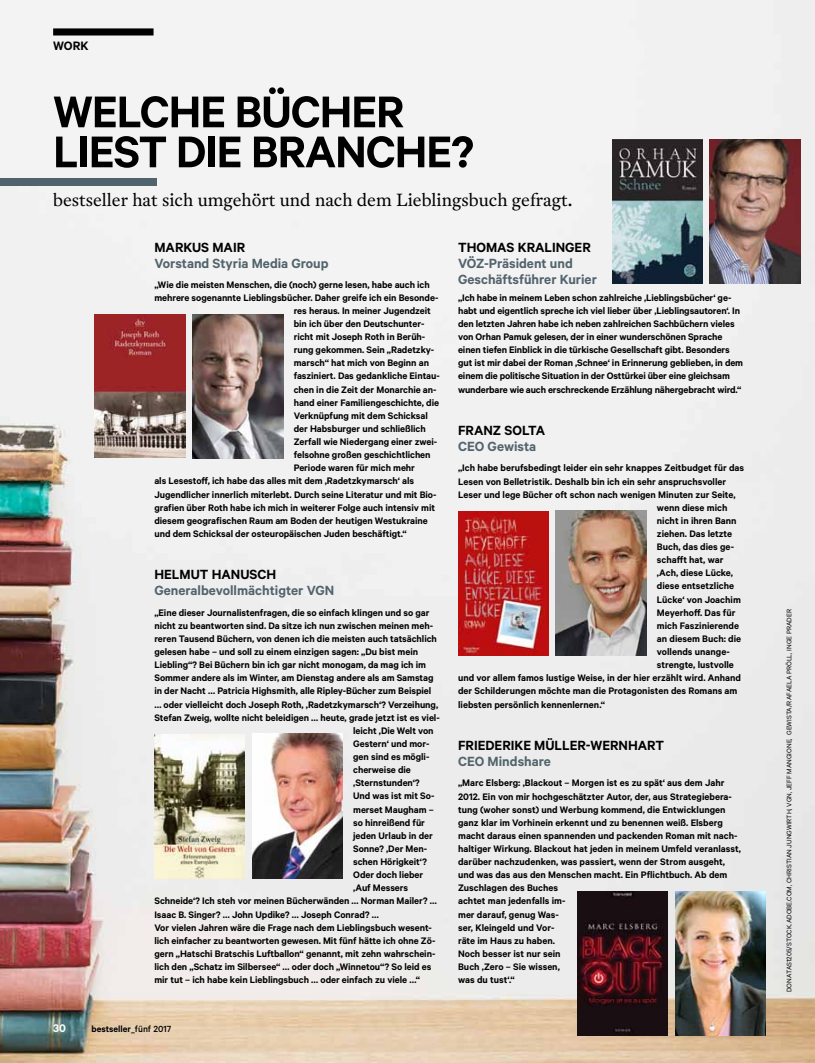
<style>
.page{position:relative;width:815px;height:1063px;background:#fff}
.page>*{position:absolute;margin:0;border:0;box-sizing:border-box;transform-origin:0 0}
.t1{font:600 50px/40px "Calibre";letter-spacing:-.02em;color:#000}
.t2{font:300 17.5px "Antwerp";color:#000}
.t3{font:600 15px/16px "Calibre";color:#51636c}
.t4{font:600 15px "Calibre";color:#000}
.t5{font:600 13.75px "Calibre";color:#000}
.t6{font:600 12.5px "Calibre";color:#fff}
.t7{font:600 10.62px/13.1px "Calibre";letter-spacing:-.005em;color:#000}
.t8{font:600 10px "Calibre";color:#000}
.t9{font:7.5px "Calibre";color:#000}
.s1{font-weight:500}
</style>
<div class="page">
<img style="left:0;top:0;width:815px;height:1063px">
<div style="left:53px;top:28px;width:101px;height:8px;background:#000"></div>
<div style="left:0;top:178px;width:157px;height:7px;background:#51636c"></div>
<img style="left:95px;top:314px;width:90px;height:144px">
<img style="left:612px;top:140px;width:90px;height:143px">
<img style="left:154px;top:734px;width:91px;height:144px">
<img style="left:458px;top:511px;width:90px;height:144px">
<img style="left:578px;top:891px;width:90px;height:145px">
<img style="left:193px;top:314px;width:90px;height:144px">
<img style="left:710px;top:140px;width:90px;height:143px">
<img style="left:252px;top:734px;width:91px;height:144px">
<img style="left:556px;top:511px;width:90px;height:144px">
<img style="left:675px;top:891px;width:91px;height:145px">
<p class="t5" style="left:53px;top:37px;width:37px">work</p>
<h1 class="t1" style="left:53px;top:90px;width:422px">Welche Bücher liest die Branche?</h1>
<h2 class="t2" style="left:53px;top:188px;width:521px">bestseller hat sich umgehört und nach dem Lieblingsbuch gefragt.</h2>
<h3 class="t4" style="left:154px;top:239px;width:92px">Markus Mair</h3>
<h3 class="t3" style="left:154px;top:255px;width:176px">Vorstand Styria Media Group</h3>
<p class="t7" style="left:154px;top:277px;width:277px">„Wie die meisten Menschen, die (noch) gerne lesen, habe auch ich</p>
<p class="t7" style="left:154px;top:291px;width:286px">mehrere sogenannte Lieblingsbücher. Daher greife ich ein Besonde-</p>
<p class="t7" style="left:294px;top:304px;width:139px">res heraus. In meiner Jugendzeit</p>
<p class="t7" style="left:294px;top:317px;width:132px">bin ich über den Deutschunter-</p>
<p class="t7" style="left:294px;top:330px;width:133px">richt mit Joseph Roth in Berüh-</p>
<p class="t7" style="left:294px;top:343px;width:142px">rung gekommen. Sein „Radetzky-</p>
<p class="t7" style="left:294px;top:356px;width:137px">marsch“ hat mich von Beginn an</p>
<p class="t7" style="left:294px;top:369px;width:148px">fasziniert. Das gedankliche Eintau-</p>
<p class="t7" style="left:294px;top:382px;width:144px">chen in die Zeit der Monarchie an-</p>
<p class="t7" style="left:294px;top:396px;width:147px">hand einer Familiengeschichte, die</p>
<p class="t7" style="left:294px;top:409px;width:136px">Verknüpfung mit dem Schicksal</p>
<p class="t7" style="left:294px;top:422px;width:134px">der Habsburger und schließlich</p>
<p class="t7" style="left:294px;top:435px;width:145px">Zerfall wie Niedergang einer zwei-</p>
<p class="t7" style="left:294px;top:448px;width:138px">felsohne großen geschichtlichen</p>
<p class="t7" style="left:294px;top:461px;width:123px">Periode waren für mich mehr</p>
<p class="t7" style="left:154px;top:474px;width:261px">als Lesestoff, ich habe das alles mit dem ‚Radetzkymarsch‘ als</p>
<p class="t7" style="left:154px;top:487px;width:284px">Jugendlicher innerlich miterlebt. Durch seine Literatur und mit Bio-</p>
<p class="t7" style="left:154px;top:501px;width:282px">grafien über Roth habe ich mich in weiterer Folge auch intensiv mit</p>
<p class="t7" style="left:154px;top:514px;width:275px">diesem geografischen Raum am Boden der heutigen Westukraine</p>
<p class="t7" style="left:154px;top:527px;width:254px">und dem Schicksal der osteuropäischen Juden beschäftigt.“</p>
<h3 class="t4" style="left:154px;top:566px;width:123px">Helmut Hanusch</h3>
<h3 class="t3" style="left:154px;top:582px;width:180px">Generalbevollmächtigter VGN</h3>
<p class="t7" style="left:154px;top:606px;width:277px">„Eine dieser Journalistenfragen, die so einfach klingen und so gar</p>
<p class="t7" style="left:154px;top:619px;width:280px">nicht zu beantworten sind. Da sitze ich nun zwischen meinen meh-</p>
<p class="t7" style="left:154px;top:632px;width:284px">reren Tausend Büchern, von denen ich die meisten auch tatsächlich</p>
<p class="t7" style="left:154px;top:645px;width:265px">gelesen habe – und soll zu einem einzigen sagen: „Du bist mein</p>
<p class="t7" style="left:154px;top:658px;width:273px">Liebling“? Bei Büchern bin ich gar nicht monogam, da mag ich im</p>
<p class="t7" style="left:154px;top:671px;width:281px">Sommer andere als im Winter, am Dienstag andere als am Samstag</p>
<p class="t7" style="left:154px;top:684px;width:278px">in der Nacht … Patricia Highsmith, alle Ripley-Bücher zum Beispiel</p>
<p class="t7" style="left:154px;top:697px;width:285px">… oder vielleicht doch Joseph Roth, ‚Radetzkymarsch‘? Verzeihung,</p>
<p class="t7" style="left:154px;top:711px;width:287px">Stefan Zweig, wollte nicht beleidigen … heute, grade jetzt ist es viel-</p>
<p class="t7" style="left:353px;top:724px;width:82px">leicht ‚Die Welt von</p>
<p class="t7" style="left:353px;top:737px;width:78px">Gestern‘ und mor-</p>
<p class="t7" style="left:353px;top:750px;width:78px">gen sind es mögli-</p>
<p class="t7" style="left:353px;top:763px;width:59px">cherweise die</p>
<p class="t7" style="left:353px;top:776px;width:68px">‚Sternstunden‘?</p>
<p class="t7" style="left:353px;top:789px;width:83px">Und was ist mit So-</p>
<p class="t7" style="left:353px;top:802px;width:82px">merset Maugham –</p>
<p class="t7" style="left:353px;top:816px;width:73px">so hinreißend für</p>
<p class="t7" style="left:353px;top:829px;width:81px">jeden Urlaub in der</p>
<p class="t7" style="left:353px;top:842px;width:75px">Sonne? ‚Der Men-</p>
<p class="t7" style="left:353px;top:855px;width:75px">schen Hörigkeit‘?</p>
<p class="t7" style="left:353px;top:868px;width:71px">Oder doch lieber</p>
<p class="t7" style="left:353px;top:881px;width:56px">‚Auf Messers</p>
<p class="t7" style="left:154px;top:894px;width:284px">Schneide‘? Ich steh vor meinen Bücherwänden … Norman Mailer? …</p>
<p class="t7" style="left:154px;top:907px;width:226px">Isaac B. Singer? … John Updike? … Joseph Conrad? …</p>
<p class="t7" style="left:154px;top:920px;width:279px">Vor vielen Jahren wäre die Frage nach dem Lieblingsbuch wesent-</p>
<p class="t7" style="left:154px;top:934px;width:283px">lich einfacher zu beantworten gewesen. Mit fünf hätte ich ohne Zö-</p>
<p class="t7" style="left:154px;top:947px;width:282px">gern „Hatschi Bratschis Luftballon“ genannt, mit zehn wahrschein-</p>
<p class="t7" style="left:154px;top:960px;width:278px">lich den „Schatz im Silbersee“ … oder doch „Winnetou“? So leid es</p>
<p class="t7" style="left:154px;top:973px;width:267px">mir tut – ich habe kein Lieblingsbuch … oder einfach zu viele …“</p>
<p class="t6" style="left:53px;top:1021px;width:15px">30</p>
<p class="t8" style="left:92px;top:1023px;width:81px">bestseller<span class="s1">_fünf 2017</span></p>
<h3 class="t4" style="left:458px;top:239px;width:134px">Thomas Kralinger</h3>
<h3 class="t3" style="left:458px;top:255px;width:140px">VÖZ-Präsident und<br>Geschäftsführer Kurier</h3>
<p class="t7" style="left:458px;top:291px;width:287px">„Ich habe in meinem Leben schon zahlreiche ‚Lieblingsbücher‘ ge&shy;habt und eigentlich spreche ich viel lieber über ‚Lieblingsautoren‘. In den letzten Jahren habe ich neben zahlreichen Sachbüchern vieles von Orhan Pamuk gelesen, der in einer wunderschönen Sprache einen tiefen Einblick in die türkische Gesellschaft gibt. Besonders gut ist mir dabei der Roman ‚Schnee‘ in Erinnerung geblieben, in dem einem die politische Situation in der Osttürkei über eine gleichsam wunderbare wie auch erschreckende Erzählung nähergebracht wird.“</p>
<h3 class="t4" style="left:458px;top:421px;width:89px">Franz Solta</h3>
<h3 class="t3" style="left:458px;top:438px;width:10px">CEO</h3>
<h3 class="t3" style="left:488px;top:438px;width:50px">Gewista</h3>
<p class="t7" style="left:458px;top:461px;width:288px">„Ich habe berufsbedingt leider ein sehr knappes Zeitbudget für das</p>
<p class="t7" style="left:458px;top:474px;width:270px">Lesen von Belletristik. Deshalb bin ich ein sehr anspruchsvoller</p>
<p class="t7" style="left:458px;top:487px;width:279px">-Leser und lege Bücher oft schon nach wenigen Minuten zur Seite,</p>
<p class="t7" style="left:657px;top:501px;width:72px">wenn diese mich</p>
<p class="t7" style="left:657px;top:514px;width:81px">nicht in ihren Bann</p>
<p class="t7" style="left:657px;top:527px;width:77px">ziehen. Das letzte</p>
<p class="t7" style="left:657px;top:540px;width:79px">Buch, das dies ge-</p>
<p class="t7" style="left:657px;top:553px;width:68px">schafft hat, war</p>
<p class="t7" style="left:657px;top:566px;width:78px">‚Ach, diese Lücke,</p>
<p class="t7" style="left:657px;top:579px;width:79px">diese entsetzliche</p>
<p class="t7" style="left:657px;top:592px;width:85px">Lücke‘ von Joachim</p>
<p class="t7" style="left:657px;top:606px;width:80px">Meyerhoff. Das für</p>
<p class="t7" style="left:657px;top:619px;width:84px">mich Faszinierende</p>
<p class="t7" style="left:657px;top:632px;width:86px">an diesem Buch: die</p>
<p class="t7" style="left:657px;top:645px;width:74px">vollends unange-</p>
<p class="t7" style="left:657px;top:658px;width:78px">strengte, lustvolle</p>
<p class="t7" style="left:458px;top:671px;width:284px">und vor allem famos lustige Weise, in der hier erzählt wird. Anhand</p>
<p class="t7" style="left:458px;top:684px;width:281px">der Schilderungen möchte man die Protagonisten des Romans am</p>
<p class="t7" style="left:458px;top:697px;width:149px">liebsten persönlich kennenlernen.“</p>
<h3 class="t4" style="left:458px;top:736px;width:208px">Friederike Müller-Wernhart</h3>
<h3 class="t3" style="left:458px;top:753px;width:10px">CEO</h3>
<h3 class="t3" style="left:488px;top:753px;width:65px">Mindshare</h3>
<p class="t7" style="left:458px;top:776px;width:284px">„Marc Elsberg: ‚Blackout – Morgen ist es zu spät‘ aus dem Jahr 2012. Ein von mir hochgeschätzter Autor, der, aus Strategiebera&shy;tung (woher sonst) und Werbung kommend, die Entwicklungen ganz klar im Vorhinein erkennt und zu benennen weiß. Elsberg macht daraus einen spannenden und packenden Roman mit nach&shy;haltiger Wirkung. Blackout hat jeden in meinem Umfeld veranlasst, darüber nachzudenken, was passiert, wenn der Strom ausgeht, und was das aus den Menschen macht. Ein Pflichtbuch. Ab dem Zuschlagen des Buches<br>achtet man jedenfalls im-<br>mer darauf, genug Was-<br>ser, Kleingeld und Vor-<br>räte im Haus zu haben.<br>Noch besser ist nur sein<br>Buch ‚Zero – Sie wissen,<br>was du tust‘.“</p>
<p class="t9" style="left:785px;top:992px;width:385px;rotate:-90deg">donatas1205/stock.adobe.com, Christian Jungwirth, VGN, Jeff Mangione, Gewista/Rafaela Pröll, Inge Prader</p>
</div>
